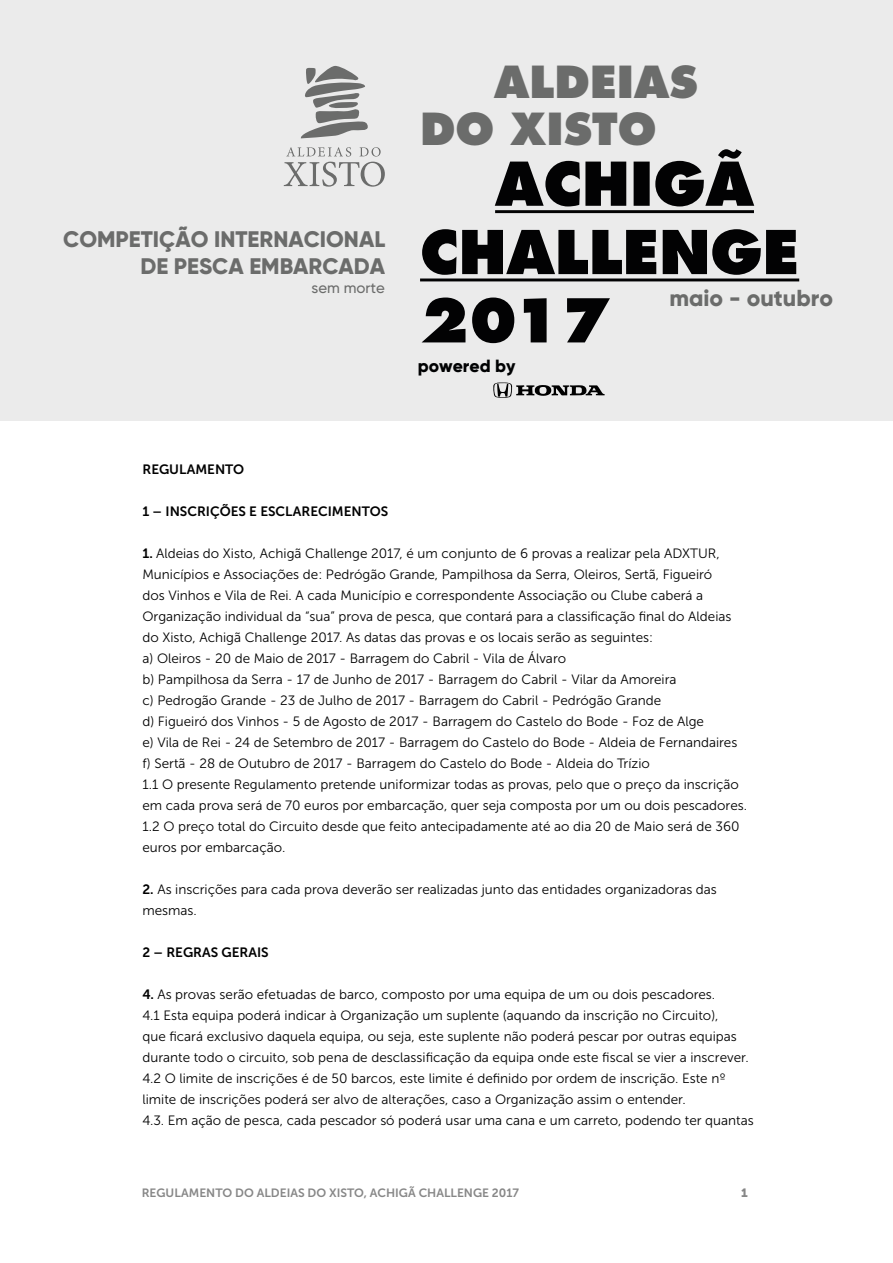
<style>
.page{position:relative;width:893px;height:1263px;background:#fff}
.page>*{position:absolute;margin:0;border:0;box-sizing:border-box;transform-origin:0 0}
.t1{font:800 58.65px/68.2px "Futura Std";color:#020203}
.t2{font:800 43.05px/47.4px "Futura Std";color:#6b6c6b}
.t3{font:800 23.1px "Gilroy";color:#6b6c6b}
.t4{font:800 22.5px/27px "Gilroy";color:#6b6c6b;text-align:right}
.t5{font:800 17.7px "Gilroy";color:#010203}
.t6{font:500 15px "Gilroy";color:#6b6c6b}
.t7{font:13.5px/21px "Museo Sans 300";color:#000}
.t8{font:13.5px "Museo Sans 700";color:#000}
.t9{font:12px "Museo Sans 700";color:#878787}
.t10{font:12px "Museo Sans 900";color:#878787}
.s1{font-family:"Museo Sans 700"}
</style>
<div class="page">
<div style="left:0;top:0;width:893px;height:421px;background:#ebebeb"></div>
<hr style="left:495px;top:210px;width:259px;height:3px;background:#020203">
<hr style="left:420px;top:278px;width:379px;height:3px;background:#020203">
<svg style="left:284px;top:147px;width:101px;height:40px"></svg>
<svg style="left:301px;top:65px;width:67px;height:73px"></svg>
<svg style="left:493px;top:382px;width:112px;height:16px"></svg>
<h3 class="t4" style="left:63px;top:225px;width:323px">COMPETIÇÃO INTERNACIONAL<br>DE PESCA EMBARCADA</h3>
<p class="t6" style="left:312px;top:279px;width:75px">sem morte</p>
<h2 class="t2" style="left:420px;top:58px;width:279px;text-indent:74px">ALDEIAS<br>DO XISTO</h2>
<h1 class="t1" style="left:420px;top:150px;width:381px;text-indent:75px">ACHIGÃ<br>CHALLENGE<br>2017</h1>
<h3 class="t5" style="left:418px;top:354px;width:99px">powered by</h3>
<h3 class="t3" style="left:669px;top:283px;width:165px">maio - outubro</h3>
<p class="t8" style="left:142px;top:462px;width:103px">REGULAMENTO</p>
<p class="t8" style="left:142px;top:504px;width:247px">1 – INSCRIÇÕES E ESCLARECIMENTOS</p>
<p class="t7" style="left:142px;top:543px;width:606px"><span class="s1">1.</span> Aldeias do Xisto, Achigã Challenge 2017, é um conjunto de 6 provas a realizar pela ADXTUR, Municípios e Associações de: Pedrógão Grande, Pampilhosa da Serra, Oleiros, Sertã, Figueiró<br>dos Vinhos e Vila de Rei. A cada Município e correspondente Associação ou Clube caberá a Organização individual da “sua” prova de pesca, que contará para a classificação final do Aldeias do Xisto, Achigã Challenge 2017. As datas das provas e os locais serão as seguintes:<br>a) Oleiros - 20 de Maio de 2017 - Barragem do Cabril - Vila de Álvaro<br>b) Pampilhosa da Serra - 17 de Junho de 2017 - Barragem do Cabril - Vilar da Amoreira<br>c) Pedrogão Grande - 23 de Julho de 2017 - Barragem do Cabril - Pedrógão Grande<br>d) Figueiró dos Vinhos - 5 de Agosto de 2017 - Barragem do Castelo do Bode - Foz de Alge<br>e) Vila de Rei - 24 de Setembro de 2017 - Barragem do Castelo do Bode - Aldeia de Fernandaires f) Sertã - 28 de Outubro de 2017 - Barragem do Castelo do Bode - Aldeia do Trízio<br>1.1 O presente Regulamento pretende uniformizar todas as provas, pelo que o preço da inscrição em cada prova será de 70 euros por embarcação, quer seja composta por um ou dois pescadores.<br>1.2 O preço total do Circuito desde que feito antecipadamente até ao dia 20 de Maio será de 360 euros por embarcação.</p>
<p class="t7" style="left:142px;top:879px;width:576px"><span class="s1">2.</span> As inscrições para cada prova deverão ser realizadas junto das entidades organizadoras das mesmas.</p>
<p class="t8" style="left:142px;top:945px;width:128px">2 – REGRAS GERAIS</p>
<p class="t7" style="left:142px;top:984px;width:613px"><span class="s1">4.</span> As provas serão efetuadas de barco, composto por uma equipa de um ou dois pescadores.<br>4.1 Esta equipa poderá indicar à Organização um suplente (aquando da inscrição no Circuito),<br>que ficará exclusivo daquela equipa, ou seja, este suplente não poderá pescar por outras equipas durante todo o circuito, sob pena de desclassificação da equipa onde este fiscal se vier a inscrever.<br>4.2 O limite de inscrições é de 50 barcos, este limite é definido por ordem de inscrição. Este nº limite de inscrições poderá ser alvo de alterações, caso a Organização assim o entender.<br>4.3. Em ação de pesca, cada pescador só poderá usar uma cana e um carreto, podendo ter quantas</p>
<p class="t9" style="left:142px;top:1186px;width:379px">REGULAMENTO DO ALDEIAS DO XISTO, ACHIGÃ CHALLENGE 2017</p>
<p class="t10" style="left:741px;top:1186px;width:8px">1</p>
</div>
